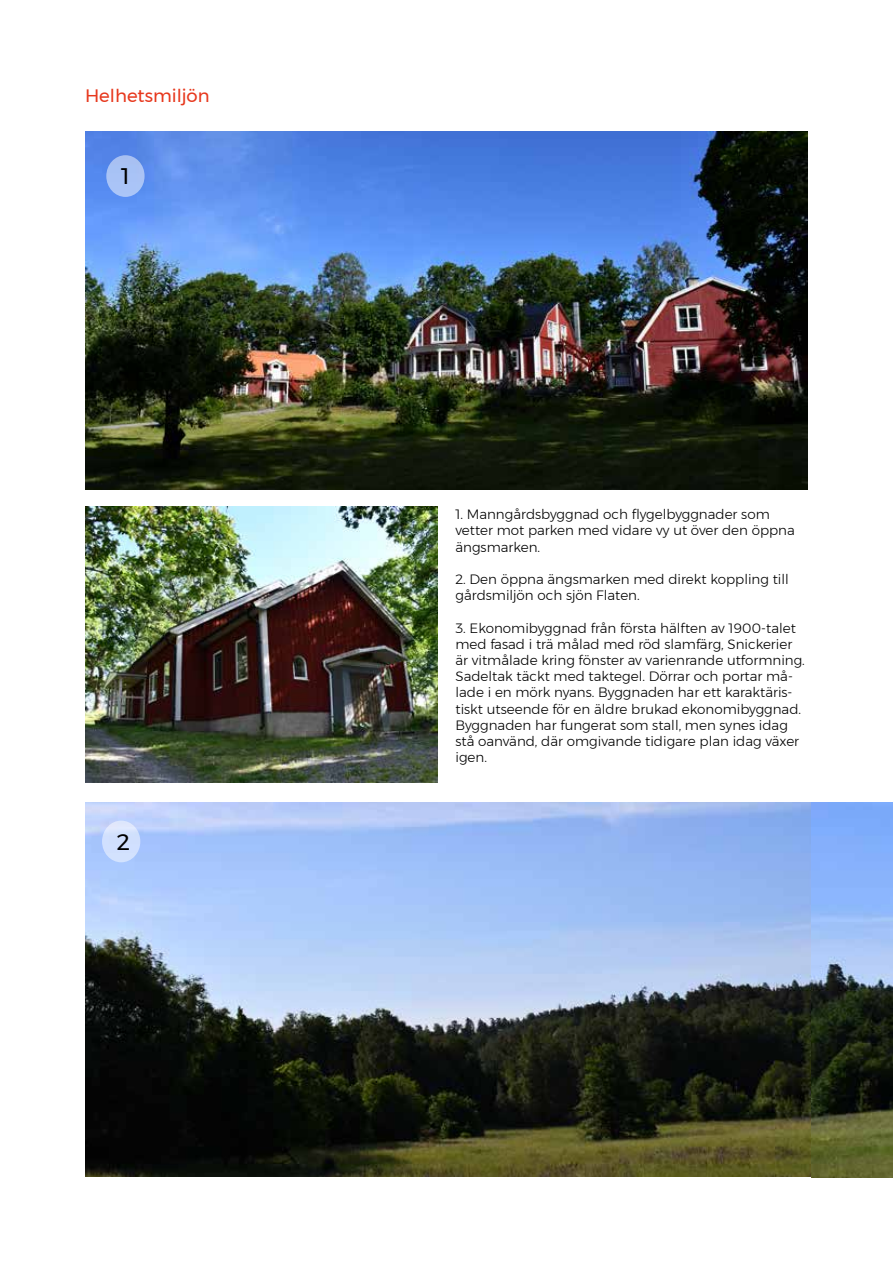
<style>
.page{position:relative;width:893px;height:1263px;background:#fff}
.page>*{position:absolute;margin:0;border:0;box-sizing:border-box;transform-origin:0 0}
.t1{font:22.5px "Montserrat";color:#000}
.t2{font:18px "Montserrat";color:#e7381d}
.t3{font:300 13.5px/16.2px "Montserrat";color:#000}
</style>
<div class="page">
<img style="left:85px;top:132px;width:723px;height:357px">
<img style="left:85px;top:803px;width:727px;height:374px">
<img style="left:85px;top:506px;width:352px;height:276px">
<img style="left:812px;top:803px;width:81px;height:375px">
<div style="left:106px;top:155px;width:39px;height:42px;background:#a9c3f6;border-radius:50%"></div>
<div style="left:102px;top:821px;width:38px;height:41px;background:linear-gradient(to bottom,#dce6fd,#cddfff);border-radius:50%"></div>
<h2 class="t2" style="left:85px;top:82px;width:126px">Helhetsmiljön</h2>
<h1 class="t1" style="left:121px;top:159px;width:10px">1</h1>
<h1 class="t1" style="left:117px;top:825px;width:15px">2</h1>
<p class="t3" style="left:455px;top:506px;width:341px">1. Manngårdsbyggnad och flygelbyggnader som vetter mot parken med vidare vy ut över den öppna ängsmarken.</p>
<p class="t3" style="left:455px;top:571px;width:335px">2. Den öppna ängsmarken med direkt koppling till gårdsmiljön och sjön Flaten.</p>
<p class="t3" style="left:455px;top:619px;width:351px">3. Ekonomibyggnad från första hälften av 1900-talet med fasad i trä målad med röd slamfärg, Snickerier är vitmålade kring fönster av varienrande utformning.<br>Sadeltak täckt med taktegel. Dörrar och portar må&shy;lade i en mörk nyans. Byggnaden har ett karaktäris&shy;tiskt utseende för en äldre brukad ekonomibyggnad.<br>Byggnaden har fungerat som stall, men synes idag stå oanvänd, där omgivande tidigare plan idag växer igen.</p>
</div>
